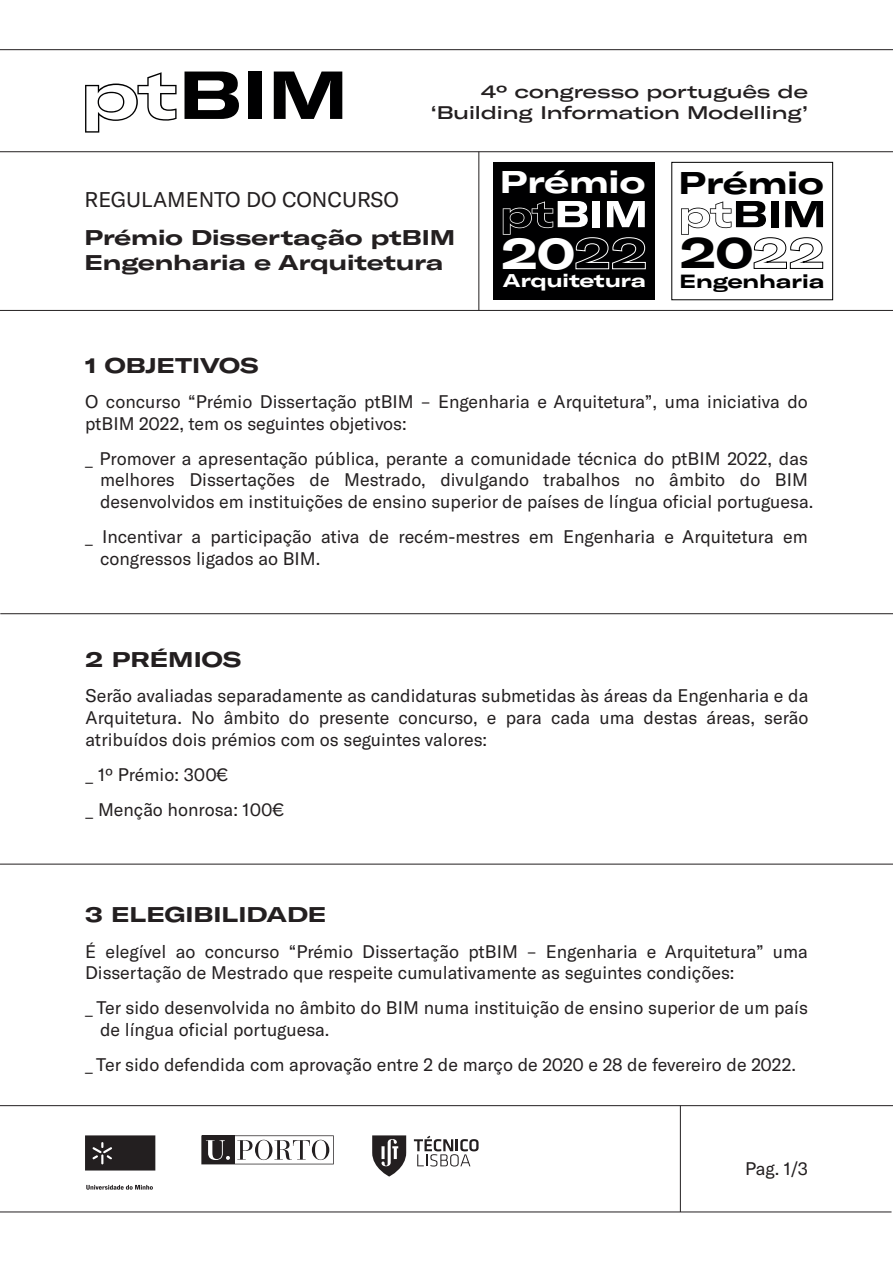
<style>
.page{position:relative;width:893px;height:1263px;background:#fff}
.page>*{position:absolute;margin:0;border:0;box-sizing:border-box;transform-origin:0 0}
.t1{font:700 expanded 43.2px "GT America";color:#fff}
.t2{font:700 expanded 42.75px "GT America";color:#000001}
.t3{font:700 expanded 30.9px "GT America";color:#fff}
.t4{font:700 expanded 21px/25.2px "GT America";color:#231f20}
.t5{font:21px "GT America";color:#231f20}
.t6{font:700 expanded 18.75px "GT America";color:#000001}
.t7{font:700 expanded 18.15px "GT America";color:#fff}
.t8{font:18px/21.6px "GT America";color:#231f20}
.t9{font:500 expanded 18px/21.6px "GT America";color:#231f20;text-align:right}
.s1{color:#000001}
</style>
<div class="page">
<svg style="left:85px;top:72px;width:92px;height:61px"></svg>
<svg style="left:184px;top:72px;width:55px;height:47px"></svg>
<div style="left:248px;top:72px;width:13px;height:47px;background:#000001"></div>
<svg style="left:274px;top:72px;width:68px;height:47px"></svg>
<hr style="left:0;top:151px;width:893px;height:1px;background:#231f20">
<hr style="left:0;top:49px;width:893px;height:1px;background:#231f20">
<hr style="left:0;top:310px;width:893px;height:1px;background:#231f20">
<hr style="left:478px;top:152px;width:1px;height:158px;background:#231f20">
<hr style="left:0;top:1105px;width:893px;height:1px;background:#231f20">
<hr style="left:680px;top:1106px;width:1px;height:106px;background:#231f20">
<hr style="left:0;top:1211px;width:891px;height:1px;background:#231f20">
<hr style="left:0;top:613px;width:893px;height:1px;background:#231f20">
<div style="left:671px;top:162px;width:162px;height:138px;background:#fff;border:1px solid #000001"></div>
<div style="left:493px;top:162px;width:161px;height:138px;background:#000001"></div>
<svg style="left:503px;top:201px;width:143px;height:69px"></svg>
<svg style="left:681px;top:201px;width:142px;height:68px"></svg>
<hr style="left:0;top:864px;width:893px;height:1px;background:#231f20">
<svg style="left:85px;top:1135px;width:70px;height:35px;background:#2e2a2b"></svg>
<svg style="left:86px;top:1185px;width:67px;height:5px"></svg>
<svg style="left:414px;top:1136px;width:65px;height:30px"></svg>
<svg style="left:372px;top:1135px;width:34px;height:41px"></svg>
<svg style="left:201px;top:1135px;width:133px;height:29px"></svg>
<p class="t5" style="left:84px;top:188px;width:316px">REGULAMENTO DO CONCURSO</p>
<p class="t9" style="left:431px;top:80px;width:379px">4º congresso português de ‘Building Information Modelling’</p>
<h3 class="t3" style="left:500px;top:163px;width:325px">Prémio <span class="s1">Prémio</span></h3>
<p class="t4" style="left:84px;top:224px;width:372px">Prémio Dissertação ptBIM<br>Engenharia e Arquitetura</p>
<h1 class="t1" style="left:501px;top:227px;width:148px">20<span class="s1">22</span></h1>
<p class="t7" style="left:503px;top:269px;width:145px">Arquitetura</p>
<h2 class="t2" style="left:680px;top:227px;width:75px">20</h2>
<p class="t6" style="left:680px;top:269px;width:146px">Engenharia</p>
<p class="t4" style="left:85px;top:353px;width:175px">1 OBJETIVOS</p>
<p class="t8" style="left:85px;top:391px;width:724px">O concurso “Prémio Dissertação ptBIM – Engenharia e Arquitetura”, uma iniciativa do ptBIM 2022, tem os seguintes objetivos:</p>
<p class="t8" style="left:100px;top:447px;width:715px;text-indent:-15px">_ Promover a apresentação pública, perante a comunidade técnica do ptBIM 2022, das melhores Dissertações de Mestrado, divulgando trabalhos no âmbito do BIM desenvolvidos em instituições de ensino superior de países de língua oficial portuguesa.</p>
<p class="t8" style="left:100px;top:526px;width:709px;text-indent:-15px">_ Incentivar a participação ativa de recém-mestres em Engenharia e Arquitetura em congressos ligados ao BIM.</p>
<p class="t4" style="left:86px;top:647px;width:157px">2 PRÉMIOS</p>
<p class="t8" style="left:86px;top:685px;width:724px;text-align:justify">Serão avaliadas separadamente as candidaturas submetidas às áreas da Engenharia e da Arquitetura. No âmbito do presente concurso, e para cada uma destas áreas, serão atribuídos dois prémios com os seguintes valores:</p>
<p class="t8" style="left:86px;top:757px;width:200px;line-height:35.1px">_ 1º Prémio: 300€<br>_ Menção honrosa: 100€</p>
<p class="t4" style="left:85px;top:902px;width:243px">3 ELEGIBILIDADE</p>
<p class="t8" style="left:85px;top:940px;width:724px">É elegível ao concurso “Prémio Dissertação ptBIM – Engenharia e Arquitetura” uma<br>Dissertação de Mestrado que respeite cumulativamente as seguintes condições:</p>
<p class="t8" style="left:100px;top:997px;width:709px;text-indent:-15px">_ Ter sido desenvolvida no âmbito do BIM numa instituição de ensino superior de um país de língua oficial portuguesa.</p>
<p class="t8" style="left:85px;top:1054px;width:712px">_ Ter sido defendida com aprovação entre 2 de março de 2020 e 28 de fevereiro de 2022.</p>
<p class="t8" style="left:745px;top:1158px;width:64px">Pag. 1/3</p>
</div>
